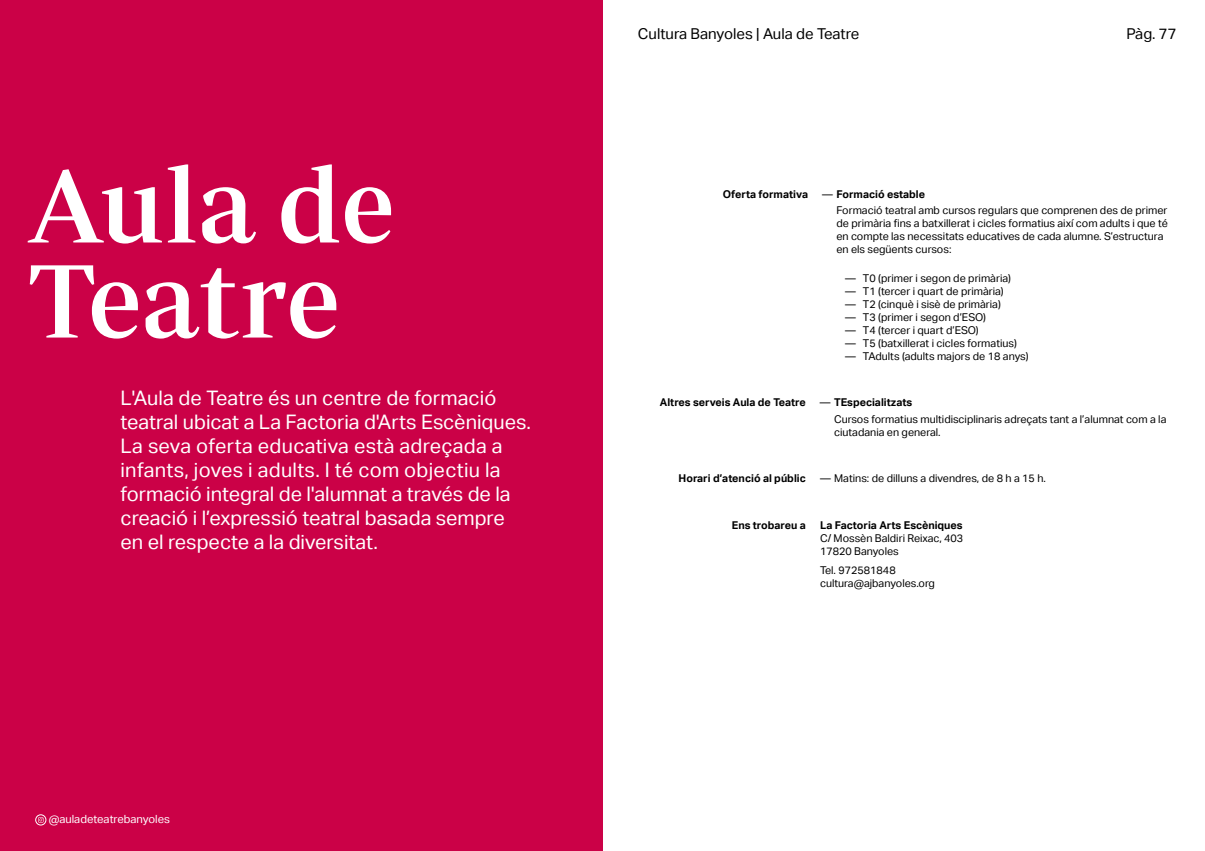
<style>
.page{position:relative;width:1205px;height:851px;background:#fff}
.page>*{position:absolute;margin:0;border:0;box-sizing:border-box;transform-origin:0 0}
.t1{font:500 106.25px/95px "Periodico Display";color:#fff}
.t2{font:20px/24px "Aktiv Grotesk";color:#fff}
.t3{font:15px "Aktiv Grotesk";color:#000}
.t4{font:11.25px "Aktiv Grotesk";color:#fff}
.t5{font:10.75px/12.9px "Aktiv Grotesk";color:#000}
.t6{font:700 10.75px "Aktiv Grotesk";color:#000}
.s1{font-weight:700}
</style>
<div class="page">
<div style="left:0;top:0;width:602px;height:850px;background:#cb0147"></div>
<div style="left:35px;top:814px;width:11px;height:11px;border:1px solid #fff;border-radius:5px"></div>
<svg style="left:38px;top:817px;width:6px;height:5px"></svg>
<h1 class="t1" style="left:28px;top:156px;width:367px">Aula de<br>Teatre</h1>
<p class="t2" style="left:120px;top:386px;width:412px">L'Aula de Teatre és un centre de formació teatral ubicat a La Factoria d'Arts Escèniques.<br>La seva oferta educativa està adreçada a infants, joves i adults. I té com objectiu la formació integral de l'alumnat a través de la creació i l’expressió teatral basada sempre en el respecte a la diversitat.</p>
<p class="t4" style="left:49px;top:812px;width:123px">@auladeteatrebanyoles</p>
<h3 class="t3" style="left:638px;top:25px;width:223px">Cultura Banyoles | Aula de Teatre</h3>
<h3 class="t3" style="left:1126px;top:25px;width:52px">Pàg. 77</h3>
<p class="t6" style="left:723px;top:188px;width:87px">Oferta formativa</p>
<p class="t5" style="left:836px;top:186px;width:333px;line-height:16.5px;text-indent:-14px">— <span class="s1">Formació estable<br></span>Formació teatral amb cursos regulars que comprenen des de primer</p>
<p class="t5" style="left:836px;top:217px;width:333px">de primària fins a batxillerat i cicles formatius així com adults i que té en compte las necessitats educatives de cada alumne. S’estructura en els següents cursos:</p>
<p class="t5" style="left:845px;top:272px;width:167px">— T0 (primer i segon de primària)</p>
<p class="t5" style="left:845px;top:285px;width:160px">— T1 (tercer i quart de primària)</p>
<p class="t5" style="left:845px;top:298px;width:157px">— T2 (cinquè i sisè de primària)</p>
<p class="t5" style="left:845px;top:311px;width:142px">— T3 (primer i segon d’ESO)</p>
<p class="t5" style="left:845px;top:324px;width:135px">— T4 (tercer i quart d’ESO)</p>
<p class="t5" style="left:845px;top:336px;width:173px">— T5 (batxillerat i cicles formatius)</p>
<p class="t5" style="left:845px;top:349px;width:185px">— TAdults (adults majors de 18 anys)</p>
<p class="t6" style="left:660px;top:396px;width:147px">Altres serveis Aula de Teatre</p>
<p class="t5" style="left:834px;top:394px;width:334px;line-height:16.5px;text-indent:-14px">— <span class="s1">TEspecialitzats<br></span>Cursos formatius multidisciplinaris adreçats tant a l’alumnat com a la</p>
<p class="t5" style="left:834px;top:425px;width:108px">ciutadania en general.</p>
<p class="t6" style="left:678px;top:472px;width:129px">Horari d’atenció al públic</p>
<p class="t5" style="left:820px;top:472px;width:227px">— Matins: de dilluns a divendres, de 8 h a 15 h.</p>
<p class="t6" style="left:732px;top:519px;width:75px">Ens trobareu a</p>
<p class="t6" style="left:820px;top:519px;width:144px">La Factoria Arts Escèniques</p>
<p class="t5" style="left:820px;top:532px;width:145px">C/ Mossèn Baldiri Reixac, 403<br>17820 Banyoles</p>
<p class="t5" style="left:820px;top:563px;width:116px">Tel. 972581848 cultura@ajbanyoles.org</p>
</div>
